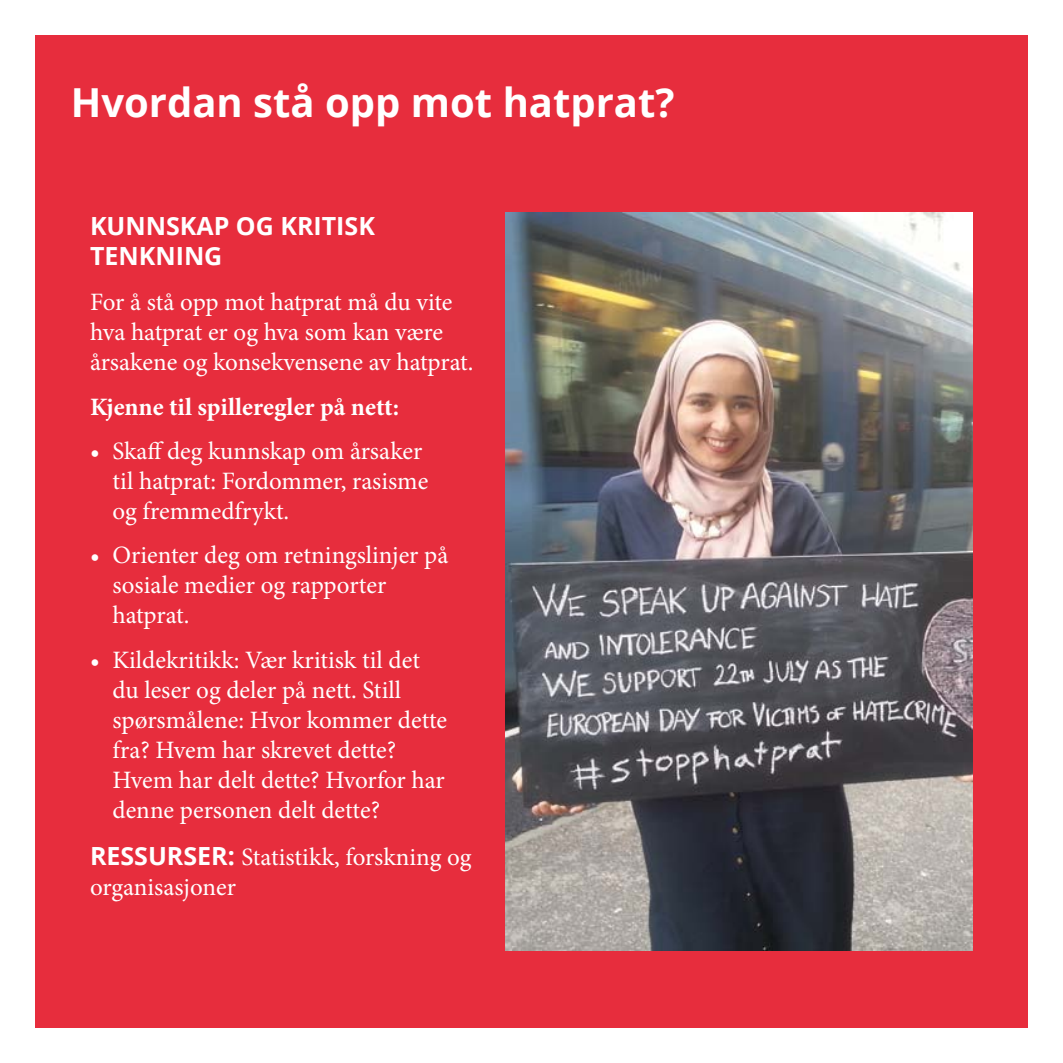
<style>
.page{position:relative;width:1063px;height:1063px;background:#fff}
.page>*{position:absolute;margin:0;border:0;box-sizing:border-box;transform-origin:0 0}
.overskrift_inni{font:700 40px "Open Sans";color:#fff}
.Tekst{font:25px/30px "Minion Pro";letter-spacing:-.005em;color:#fff}
.Tekst-2{font:700 25px "Minion Pro";color:#fff}
.Tekst-3{font:700 25px/30px "Open Sans";color:#fff}
.s1{font-family:"Open Sans";font-weight:700}
</style>
<div class="page">
<div style="left:35px;top:35px;width:993px;height:993px;background:#e72d3d"></div>
<img style="left:506px;top:212px;width:467px;height:739px">
<p class="overskrift_inni" style="left:71px;top:75px;width:605px">Hvordan stå opp mot hatprat?</p>
<p class="Tekst-3" style="left:90px;top:210px;width:286px">KUNNSKAP OG KRITISK<br>TENKNING</p>
<p class="Tekst" style="left:90px;top:287px;width:385px">For å stå opp mot hatprat må du vite hva hatprat er og hva som kan være årsakene og konsekvensene av hatprat.</p>
<p class="Tekst-2" style="left:90px;top:389px;width:311px">Kjenne til spilleregler på nett:</p>
<p class="Tekst" style="left:112px;top:436px;width:317px;text-indent:-22px">• Skaff deg kunnskap om årsaker til hatprat: Fordommer, rasisme og fremmedfrykt.</p>
<p class="Tekst" style="left:112px;top:540px;width:337px;text-indent:-22px">• Orienter deg om retningslinjer på sosiale medier og rapporter hatprat.</p>
<p class="Tekst" style="left:112px;top:645px;width:336px;text-indent:-22px">• Kildekritikk: Vær kritisk til det du leser og deler på nett. Still spørsmålene: Hvor kommer dette fra? Hvem har skrevet dette?<br>Hvem har delt dette? Hvorfor har denne personen delt dette?</p>
<p class="Tekst" style="left:90px;top:842px;width:383px"><span class="s1">RESSURSER:</span> Statistikk, forskning og organisasjoner</p>
</div>
